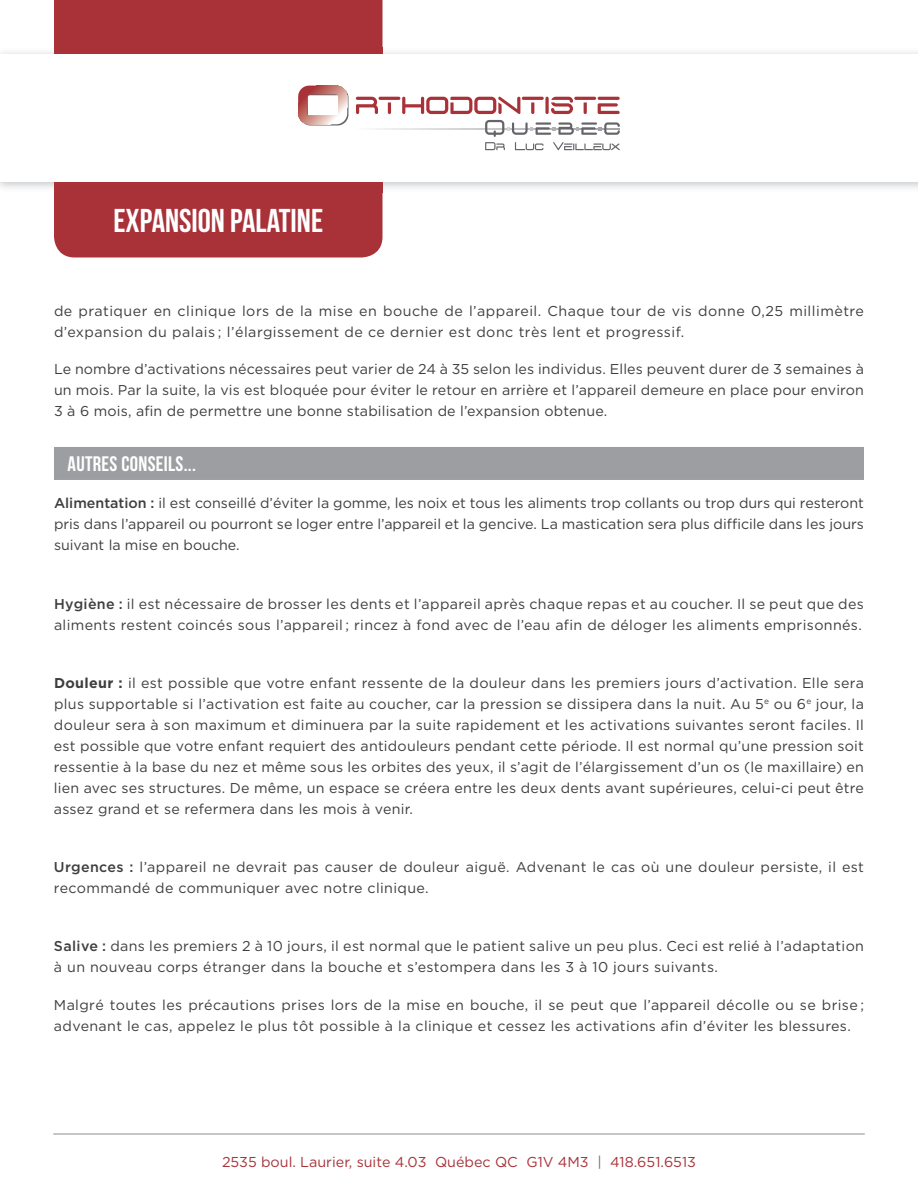
<style>
.page{position:relative;width:918px;height:1188px;background:#fff}
.page>*{position:absolute;margin:0;border:0;box-sizing:border-box;transform-origin:0 0}
.t1{font:33px "Bebas Neue";color:#fff}
.t2{font:21px "Bebas Neue";letter-spacing:.015em;color:#fff}
.t3{font:14.4px "Gotham";color:#a93239}
.t4{font:14.25px/21px "Gotham";letter-spacing:.025em;color:#3e3e3f}
.s1{font-weight:500}
.s2{font-weight:700}
.s3{color:#6c6d70}
</style>
<div class="page">
<div style="left:54px;top:0;width:329px;height:257px;background:#a93239"></div>
<div style="left:54px;top:447px;width:810px;height:33px;background:#9c9ea1"></div>
<hr style="left:53px;top:1133px;width:812px;height:2px;background:#b2b3b7">
<div style="left:54px;top:48px;width:328px;height:145px;background:#a93239"></div>
<div style="left:0;top:54px;width:918px;height:128px;background:#fff"></div>
<svg style="left:376px;top:128px;width:109px;height:1px"></svg>
<svg style="left:356px;top:97px;width:22px;height:17px"></svg>
<hr style="left:598px;top:97px;width:22px;height:3px;background:#a93239;border-radius:2px">
<svg style="left:598px;top:103px;width:22px;height:11px"></svg>
<svg style="left:545px;top:97px;width:4px;height:17px"></svg>
<svg style="left:551px;top:97px;width:22px;height:17px"></svg>
<hr style="left:574px;top:97px;width:22px;height:3px;background:#a93239;border-radius:2px">
<svg style="left:584px;top:103px;width:3px;height:11px"></svg>
<svg style="left:531px;top:102px;width:3px;height:12px"></svg>
<hr style="left:522px;top:97px;width:22px;height:3px;background:#a93239;border-radius:2px">
<svg style="left:388px;top:102px;width:3px;height:12px"></svg>
<hr style="left:379px;top:97px;width:21px;height:3px;background:#a93239;border-radius:2px">
<svg style="left:402px;top:97px;width:118px;height:17px"></svg>
<svg style="left:298px;top:86px;width:50px;height:40px"></svg>
<svg style="left:485px;top:120px;width:135px;height:30px"></svg>
<h1 class="t1" style="left:113px;top:203px;width:211px">EXPANSION PALATINE</h1>
<p class="t4" style="left:54px;top:300px;width:812px">de pratiquer en clinique lors de la mise en bouche de l’appareil. Chaque tour de vis donne 0,25 millimètre d’expansion du palais ; l’élargissement de ce dernier est donc très lent et progressif.</p>
<p class="t4" style="left:54px;top:359px;width:812px;text-align:justify">Le nombre d’activations nécessaires peut varier de 24 à 35 selon les individus. Elles peuvent durer de 3 semaines à un mois. Par la suite, la vis est bloquée pour éviter le retour en arrière et l’appareil demeure en place pour environ 3 à 6 mois, afin de permettre une bonne stabilisation de l’expansion obtenue.</p>
<h2 class="t2" style="left:68px;top:452px;width:130px">AUTRES CONSEILS...</h2>
<p class="t4" style="left:54px;top:493px;width:812px;text-align:justify"><span class="s1">Alimentation :</span> il est conseillé d’éviter la gomme, les noix et tous les aliments trop collants ou trop durs qui resteront pris dans l’appareil ou pourront se loger entre l’appareil et la gencive. La mastication sera plus difficile dans les jours suivant la mise en bouche.</p>
<p class="t4" style="left:54px;top:593px;width:812px"><span class="s1">Hygiène :</span> il est nécessaire de brosser les dents et l’appareil après chaque repas et au coucher. Il se peut que des aliments restent coincés sous l’appareil ; rincez à fond avec de l’eau afin de déloger les aliments emprisonnés.</p>
<p class="t4" style="left:54px;top:672px;width:812px;text-align:justify"><span class="s2">Douleur :</span> il est possible que votre enfant ressente de la douleur dans les premiers jours d’activation. Elle sera plus supportable si l’activation est faite au coucher, car la pression se dissipera dans la nuit. Au 5<sup>e</sup> ou 6<sup>e</sup> jour, la douleur sera à son maximum et diminuera par la suite rapidement et les activations suivantes seront faciles. Il est possible que votre enfant requiert des antidouleurs pendant cette période. Il est normal qu’une pression soit ressentie à la base du nez et même sous les orbites des yeux, il s’agit de l’élargissement d’un os (le maxillaire) en lien avec ses structures. De même, un espace se créera entre les deux dents avant supérieures, celui-ci peut être assez grand et se refermera dans les mois à venir.</p>
<p class="t4" style="left:54px;top:856px;width:812px"><span class="s1">Urgences :</span> l’appareil ne devrait pas causer de douleur aiguë. Advenant le cas où une douleur persiste, il est recommandé de communiquer avec notre clinique.</p>
<p class="t4" style="left:54px;top:936px;width:812px"><span class="s1">Salive :</span> dans les premiers 2 à 10 jours, il est normal que le patient salive un peu plus. Ceci est relié à l’adaptation à un nouveau corps étranger dans la bouche et s’estompera dans les 3 à 10 jours suivants.</p>
<p class="t4" style="left:54px;top:994px;width:812px">Malgré toutes les précautions prises lors de la mise en bouche, il se peut que l’appareil décolle ou se brise ; advenant le cas, appelez le plus tôt possible à la clinique et cessez les activations afin d’éviter les blessures.</p>
<p class="t3" style="left:222px;top:1154px;width:475px">2535 boul. Laurier, suite 4.03 Québec QC G1V 4M3 <span class="s3">|</span> 418.651.6513</p>
</div>
